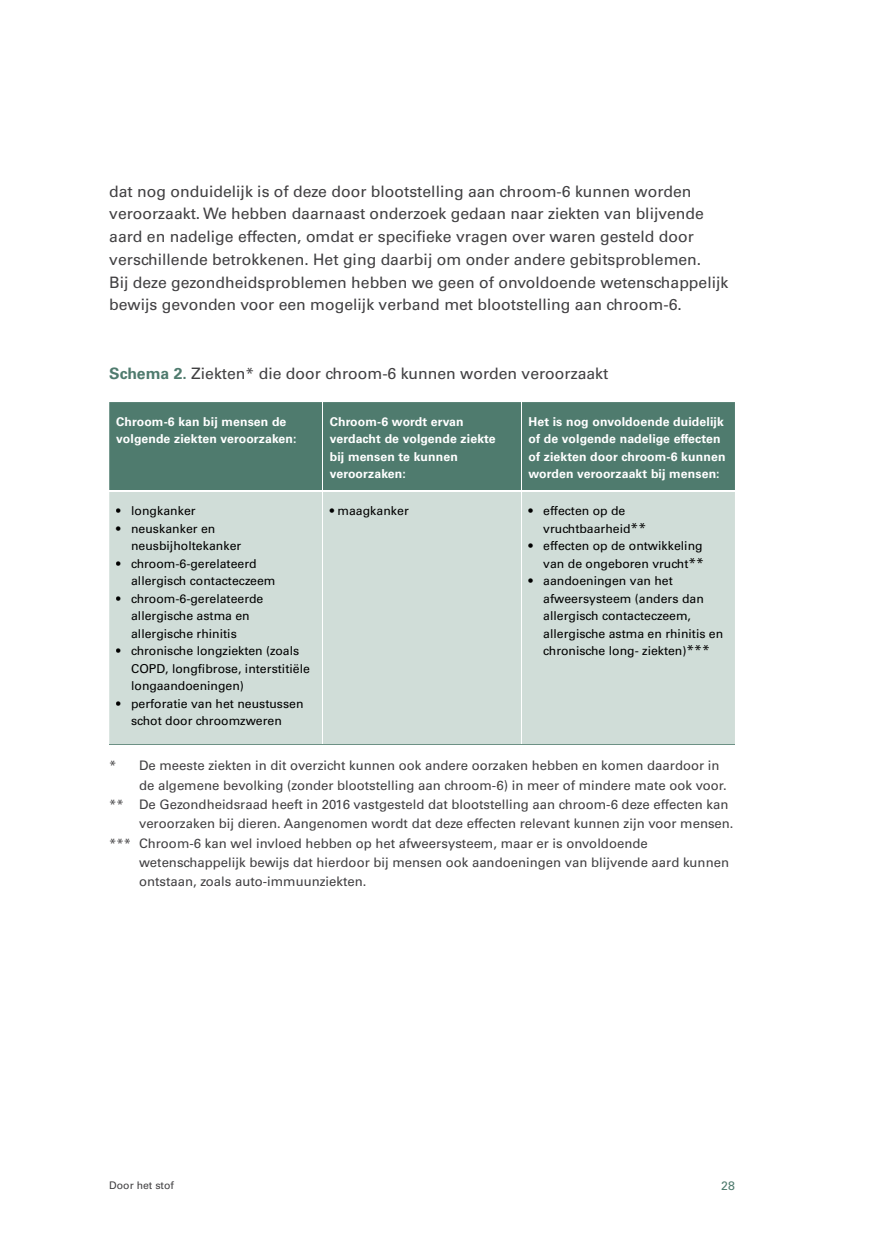
<style>
.page{position:relative;width:874px;height:1241px;background:#fff}
.page>*{position:absolute;margin:0;border:0;box-sizing:border-box;transform-origin:0 0}
.t1{font:15.75px/22.8px "Univers LT Std";color:#414042}
.t2{font:13.12px "Univers LT Std";color:#414042}
.t3{font:12.25px/17.5px "Univers LT Std";color:#000}
.t4{font:700 12.25px/17.5px "Univers LT Std";letter-spacing:.01em;color:#fff}
.t5{font:12.25px "Univers LT Std";color:#4f7b6e}
.t6{font:10.5px "Univers LT Std";color:#414042}
.s1{font-weight:700;color:#4f7b6e}
.s2{font-size:14px}
</style>
<div class="page">
<div style="left:109px;top:402px;width:625px;height:88px;background:#4f7b6e"></div>
<div style="left:109px;top:492px;width:625px;height:252px;background:#d0ddd8"></div>
<hr style="left:109px;top:744px;width:213px;height:1px;background:#6c9185">
<hr style="left:322px;top:744px;width:199px;height:1px;background:#6c9185">
<hr style="left:521px;top:744px;width:213px;height:1px;background:#6c9185">
<hr style="left:322px;top:402px;width:1px;height:89px;background:#fff">
<hr style="left:520px;top:402px;width:1px;height:89px;background:#fff">
<hr style="left:322px;top:491px;width:1px;height:253px;background:#fff">
<hr style="left:520px;top:491px;width:1px;height:253px;background:#fff">
<div style="left:116px;top:506px;width:79px;height:11px;background:#d0ddd8"></div>
<div style="left:116px;top:523px;width:99px;height:10px;background:#d0ddd8"></div>
<div style="left:116px;top:541px;width:125px;height:11px;background:#d0ddd8"></div>
<div style="left:116px;top:559px;width:140px;height:11px;background:#d0ddd8"></div>
<div style="left:116px;top:576px;width:159px;height:11px;background:#d0ddd8"></div>
<div style="left:116px;top:594px;width:147px;height:11px;background:#d0ddd8"></div>
<div style="left:116px;top:611px;width:134px;height:11px;background:#d0ddd8"></div>
<div style="left:116px;top:629px;width:121px;height:11px;background:#d0ddd8"></div>
<div style="left:116px;top:646px;width:194px;height:11px;background:#d0ddd8"></div>
<div style="left:116px;top:663px;width:193px;height:12px;background:#d0ddd8"></div>
<div style="left:116px;top:681px;width:128px;height:11px;background:#d0ddd8"></div>
<div style="left:116px;top:698px;width:186px;height:12px;background:#d0ddd8"></div>
<div style="left:116px;top:716px;width:166px;height:9px;background:#d0ddd8"></div>
<div style="left:329px;top:506px;width:79px;height:11px;background:#d0ddd8"></div>
<div style="left:528px;top:506px;width:96px;height:11px;background:#d0ddd8"></div>
<div style="left:528px;top:524px;width:101px;height:9px;background:#d0ddd8"></div>
<div style="left:631px;top:522px;width:13px;height:6px;background:#d0ddd8"></div>
<div style="left:528px;top:541px;width:174px;height:11px;background:#d0ddd8"></div>
<div style="left:528px;top:559px;width:159px;height:11px;background:#d0ddd8"></div>
<div style="left:689px;top:557px;width:13px;height:6px;background:#d0ddd8"></div>
<div style="left:528px;top:576px;width:144px;height:11px;background:#d0ddd8"></div>
<div style="left:528px;top:593px;width:193px;height:12px;background:#d0ddd8"></div>
<div style="left:528px;top:611px;width:162px;height:11px;background:#d0ddd8"></div>
<div style="left:528px;top:629px;width:194px;height:11px;background:#d0ddd8"></div>
<div style="left:528px;top:646px;width:157px;height:11px;background:#d0ddd8"></div>
<div style="left:687px;top:645px;width:21px;height:5px;background:#d0ddd8"></div>
<p class="t1" style="left:109px;top:180px;width:620px">dat nog onduidelijk is of deze door blootstelling aan chroom-6 kunnen worden veroorzaakt. We hebben daarnaast onderzoek gedaan naar ziekten van blijvende aard en nadelige effecten, omdat er specifieke vragen over waren gesteld door verschillende betrokkenen. Het ging daarbij om onder andere gebitsproblemen.<br>Bij deze gezondheidsproblemen hebben we geen of onvoldoende wetenschappelijk bewijs gevonden voor een mogelijk verband met blootstelling aan chroom-6.</p>
<p class="t1" style="left:109px;top:361px;width:500px"><span class="s1">Schema 2.</span> Ziekten* die door chroom-6 kunnen worden veroorzaakt</p>
<p class="t4" style="left:116px;top:413px;width:182px">Chroom-6 kan bij mensen de volgende ziekten veroorzaken:</p>
<p class="t4" style="left:329px;top:413px;width:167px">Chroom-6 wordt ervan verdacht de volgende ziekte bij mensen te kunnen veroorzaken:</p>
<p class="t4" style="left:528px;top:413px;width:198px">Het is nog onvoldoende duidelijk of de volgende nadelige effecten of ziekten door chroom-6 kunnen worden veroorzaakt bij mensen:</p>
<p class="t3" style="left:116px;top:502px;width:81px">• longkanker</p>
<p class="t3" style="left:131px;top:519px;width:112px;text-indent:-15px">• neuskanker en neusbijholtekanker</p>
<p class="t3" style="left:131px;top:554px;width:146px;text-indent:-15px">• chroom-6-gerelateerd allergisch contacteczeem</p>
<p class="t3" style="left:131px;top:589px;width:134px;text-indent:-15px">• chroom-6-gerelateerde allergische astma en allergische rhinitis</p>
<p class="t3" style="left:131px;top:642px;width:180px;text-indent:-15px">• chronische longziekten (zoals<br>COPD, longfibrose, interstitiële longaandoeningen)</p>
<p class="t3" style="left:116px;top:694px;width:189px;text-align:center">• perforatie van het neustussen schot door chroomzweren</p>
<p class="t3" style="left:329px;top:502px;width:80px">• maagkanker</p>
<p class="t3" style="left:543px;top:502px;width:104px;text-indent:-15px">• effecten op de vruchtbaarheid<span class="s2">**</span></p>
<p class="t3" style="left:528px;top:537px;width:177px;text-align:right">• effecten op de ontwikkeling van de ongeboren vrucht<span class="s2">**</span></p>
<p class="t3" style="left:543px;top:572px;width:181px;text-indent:-15px">• aandoeningen van het afweersysteem (anders dan allergisch contacteczeem, allergische astma en rhinitis en chronische long- ziekten)<span class="s2">***</span></p>
<p class="t2" style="left:109px;top:758px;width:611px">* De meeste ziekten in dit overzicht kunnen ook andere oorzaken hebben en komen daardoor in</p>
<p class="t2" style="left:139px;top:777px;width:589px">de algemene bevolking (zonder blootstelling aan chroom-6) in meer of mindere mate ook voor.</p>
<p class="t2" style="left:109px;top:796px;width:620px">** De Gezondheidsraad heeft in 2016 vastgesteld dat blootstelling aan chroom-6 deze effecten kan</p>
<p class="t2" style="left:139px;top:815px;width:595px">veroorzaken bij dieren. Aangenomen wordt dat deze effecten relevant kunnen zijn voor mensen.</p>
<p class="t2" style="left:109px;top:835px;width:539px">*** Chroom-6 kan wel invloed hebben op het afweersysteem, maar er is onvoldoende</p>
<p class="t2" style="left:139px;top:854px;width:591px">wetenschappelijk bewijs dat hierdoor bij mensen ook aandoeningen van blijvende aard kunnen</p>
<p class="t2" style="left:139px;top:873px;width:229px">ontstaan, zoals auto-immuunziekten.</p>
<p class="t6" style="left:109px;top:1178px;width:66px">Door het stof</p>
<p class="t5" style="left:721px;top:1178px;width:15px">28</p>
</div>
